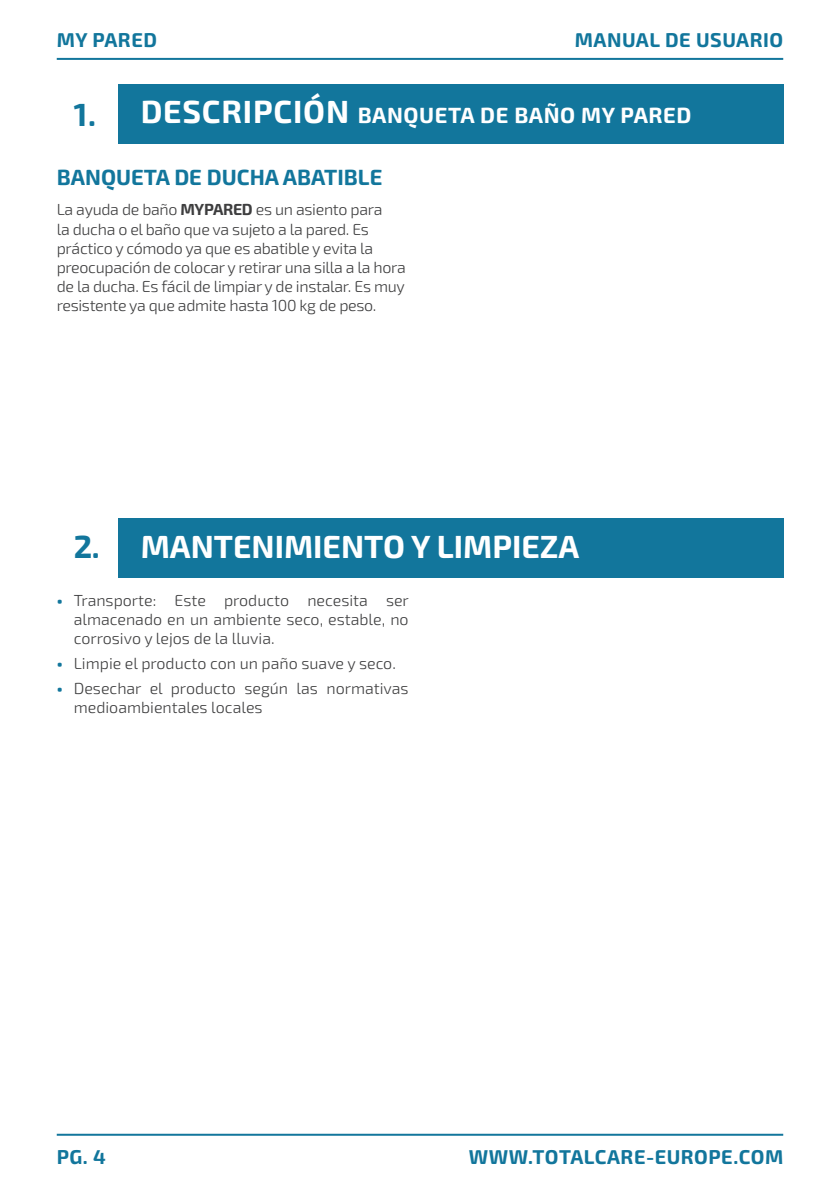
<style>
.page{position:relative;width:840px;height:1191px;background:#fff}
.page>*{position:absolute;margin:0;border:0;box-sizing:border-box;transform-origin:0 0}
._00-Titulo___Tripa{font:700 32px "Exo 2";color:#fff}
.Numeracion___Tripa{font:700 32px "Exo 2";color:#12769c}
._00-Titulo___Tripa-2{font:700 22px "Exo 2";letter-spacing:.025em;color:#fff}
._00-Sub___Tripa{font:700 22px "Exo 2";color:#12769c}
.t1{font:700 20px "Exo 2";letter-spacing:.025em;color:#12769c}
.t2{font:300 16px/19.2px "Exo 2";letter-spacing:-.02em;color:#3e3e3f}
.t3{font:300 16px/19.2px "Exo 2";color:#3e3e3f}
.s1{font-size:32px}
.s2{font-weight:700}
.s3{font-weight:800;color:#12769c}
</style>
<div class="page">
<hr style="left:57px;top:58px;width:725px;height:2px;background:#12769c">
<hr style="left:57px;top:1133px;width:725px;height:2px;background:#12769c">
<div style="left:118px;top:84px;width:664px;height:59px;background:#12769c"></div>
<div style="left:118px;top:519px;width:664px;height:59px;background:#12769c"></div>
<p class="t1" style="left:57px;top:28px;width:102px">MY PARED</p>
<p class="t1" style="left:574px;top:28px;width:210px">MANUAL DE USUARIO</p>
<p class="Numeracion___Tripa" style="left:74px;top:96px;width:24px">1.</p>
<p class="_00-Titulo___Tripa-2" style="left:141px;top:102px;width:552px"><span class="s1">DESCRIPCIÓN</span> BANQUETA DE BAÑO MY PARED</p>
<p class="_00-Sub___Tripa" style="left:57px;top:164px;width:327px">BANQUETA DE DUCHA ABATIBLE</p>
<p class="t2" style="left:57px;top:200px;width:350px">La ayuda de baño <span class="s2">MYPARED</span> es un asiento para<br>la ducha o el baño que va sujeto a la pared. Es práctico y cómodo ya que es abatible y evita la preocupación de colocar y retirar una silla a la hora de la ducha. Es fácil de limpiar y de instalar. Es muy resistente ya que admite hasta 100 kg de peso.</p>
<p class="Numeracion___Tripa" style="left:74px;top:528px;width:28px">2.</p>
<p class="_00-Titulo___Tripa" style="left:141px;top:527px;width:440px">MANTENIMIENTO Y LIMPIEZA</p>
<p class="t2" style="left:74px;top:591px;width:336px;text-align:justify;text-indent:-17px"><span class="s3">•</span> Transporte: Este producto necesita ser almacenado en un ambiente seco, estable, no corrosivo y lejos de la lluvia.</p>
<p class="t3" style="left:57px;top:654px;width:340px"><span class="s3">•</span> Limpie el producto con un paño suave y seco.</p>
<p class="t3" style="left:74px;top:679px;width:336px;text-indent:-17px"><span class="s3">•</span> Desechar el producto según las normativas medioambientales locales</p>
<p class="t1" style="left:57px;top:1145px;width:51px">PG. 4</p>
<p class="t1" style="left:468px;top:1145px;width:316px">WWW.TOTALCARE-EUROPE.COM</p>
</div>
